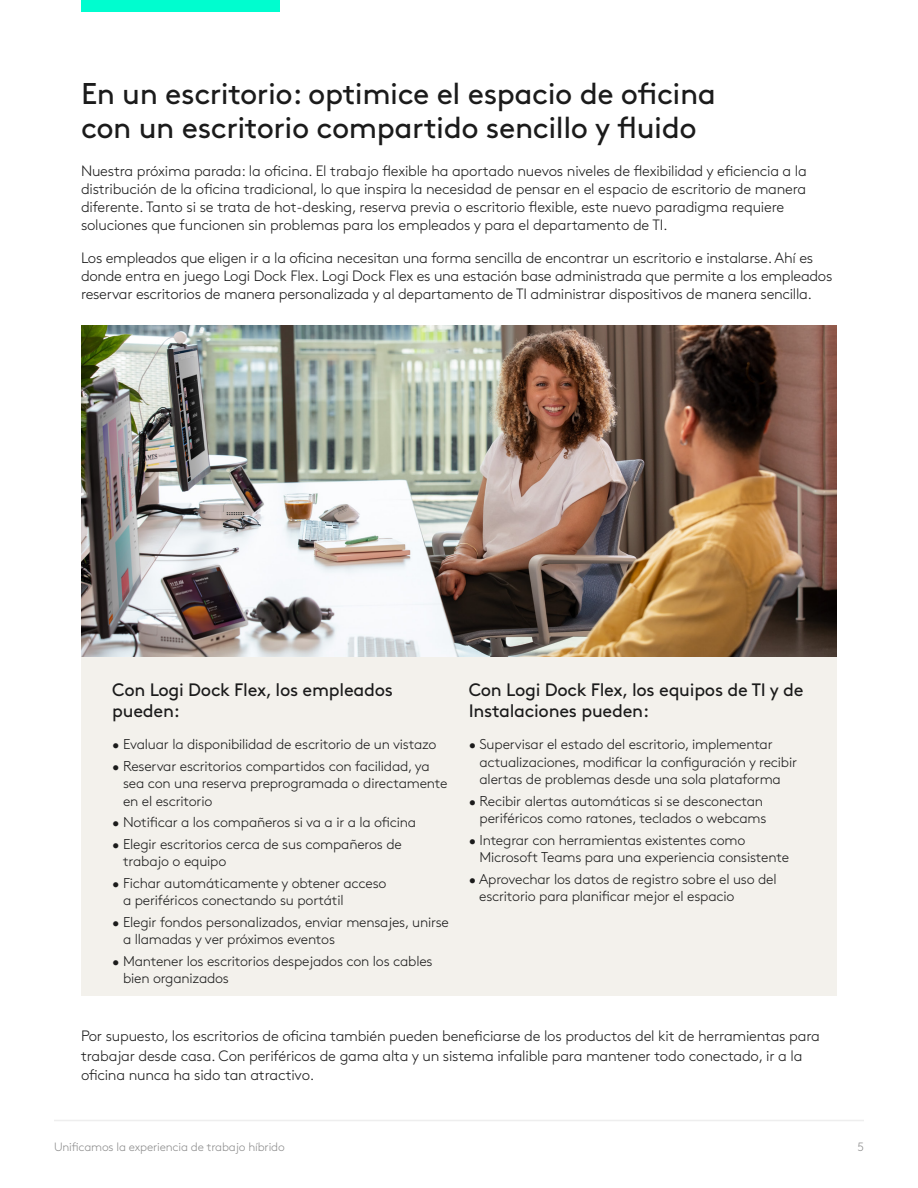
<style>
.page{position:relative;width:918px;height:1188px;background:#fff}
.page>*{position:absolute;margin:0;border:0;box-sizing:border-box;transform-origin:0 0}
.Body_copy_2{font:30px/34.5px "Brown Pro";letter-spacing:-.015em;color:#1b1b1b}
.Body_copy_2-2{font:18px/21px "Brown Pro";letter-spacing:-.015em;color:#1b1b1b}
.Body_copy_2-3{font:300 15px/18px "Brown Pro";letter-spacing:-.015em;color:#1b1b1b}
.Body_copy_2-4{font:300 14.25px/17.2px "Brown Pro";letter-spacing:-.015em;color:#1b1b1b}
.t1{font:300 12px "Brown Pro";letter-spacing:-.015em;color:#8d8d8d}
</style>
<div class="page">
<hr style="left:54px;top:1120px;width:810px;height:1px;background:#eee">
<div style="left:81px;top:657px;width:756px;height:339px;background:#f3f1ec"></div>
<div style="left:81px;top:0;width:199px;height:12px;background:#00fdcf"></div>
<img style="left:81px;top:326px;width:756px;height:331px">
<p class="Body_copy_2" style="left:81px;top:73px;width:637px">En un escritorio: optimice el espacio de oficina con un escritorio compartido sencillo y fluido</p>
<p class="Body_copy_2-3" style="left:81px;top:161px;width:727px">Nuestra próxima parada: la oficina. El trabajo flexible ha aportado nuevos niveles de flexibilidad y eficiencia a la distribución de la oficina tradicional, lo que inspira la necesidad de pensar en el espacio de escritorio de manera diferente. Tanto si se trata de hot-desking, reserva previa o escritorio flexible, este nuevo paradigma requiere soluciones que funcionen sin problemas para los empleados y para el departamento de TI.</p>
<p class="Body_copy_2-3" style="left:81px;top:248px;width:753px">Los empleados que eligen ir a la oficina necesitan una forma sencilla de encontrar un escritorio e instalarse. Ahí es donde entra en juego Logi Dock Flex. Logi Dock Flex es una estación base administrada que permite a los empleados reservar escritorios de manera personalizada y al departamento de TI administrar dispositivos de manera sencilla.</p>
<p class="Body_copy_2-2" style="left:112px;top:678px;width:282px">Con Logi Dock Flex, los empleados pueden:</p>
<p class="Body_copy_2-4" style="left:112px;top:735px;width:326px">• Evaluar la disponibilidad de escritorio de un vistazo</p>
<p class="Body_copy_2-4" style="left:123px;top:756px;width:326px;text-indent:-11px">• Reservar escritorios compartidos con facilidad, ya sea con una reserva preprogramada o directamente en el escritorio</p>
<p class="Body_copy_2-4" style="left:112px;top:813px;width:305px">• Notificar a los compañeros si va a ir a la oficina</p>
<p class="Body_copy_2-4" style="left:123px;top:834px;width:280px;text-indent:-11px">• Elegir escritorios cerca de sus compañeros de trabajo o equipo</p>
<p class="Body_copy_2-4" style="left:123px;top:873px;width:265px;text-indent:-11px">• Fichar automáticamente y obtener acceso a periféricos conectando su portátil</p>
<p class="Body_copy_2-4" style="left:123px;top:912px;width:327px;text-indent:-11px">• Elegir fondos personalizados, enviar mensajes, unirse a llamadas y ver próximos eventos</p>
<p class="Body_copy_2-4" style="left:123px;top:951px;width:311px;text-indent:-11px">• Mantener los escritorios despejados con los cables bien organizados</p>
<p class="Body_copy_2-2" style="left:469px;top:678px;width:336px">Con Logi Dock Flex, los equipos de TI y de<br>Instalaciones pueden:</p>
<p class="Body_copy_2-4" style="left:480px;top:735px;width:319px;text-indent:-11px">• Supervisar el estado del escritorio, implementar actualizaciones, modificar la configuración y recibir alertas de problemas desde una sola plataforma</p>
<p class="Body_copy_2-4" style="left:469px;top:791px;width:299px;text-align:right">• Recibir alertas automáticas si se desconectan periféricos como ratones, teclados o webcams</p>
<p class="Body_copy_2-4" style="left:480px;top:830px;width:311px;text-indent:-11px">• Integrar con herramientas existentes como<br>Microsoft Teams para una experiencia consistente</p>
<p class="Body_copy_2-4" style="left:479px;top:869px;width:299px;text-indent:-10px">• Aprovechar los datos de registro sobre el uso del escritorio para planificar mejor el espacio</p>
<p class="Body_copy_2-3" style="left:81px;top:1025px;width:740px;line-height:19.5px">Por supuesto, los escritorios de oficina también pueden beneficiarse de los productos del kit de herramientas para trabajar desde casa. Con periféricos de gama alta y un sistema infalible para mantener todo conectado, ir a la oficina nunca ha sido tan atractivo.</p>
<p class="t1" style="left:54px;top:1137px;width:232px">Unificamos la experiencia de trabajo híbrido</p>
<p class="t1" style="left:857px;top:1137px;width:8px">5</p>
</div>
